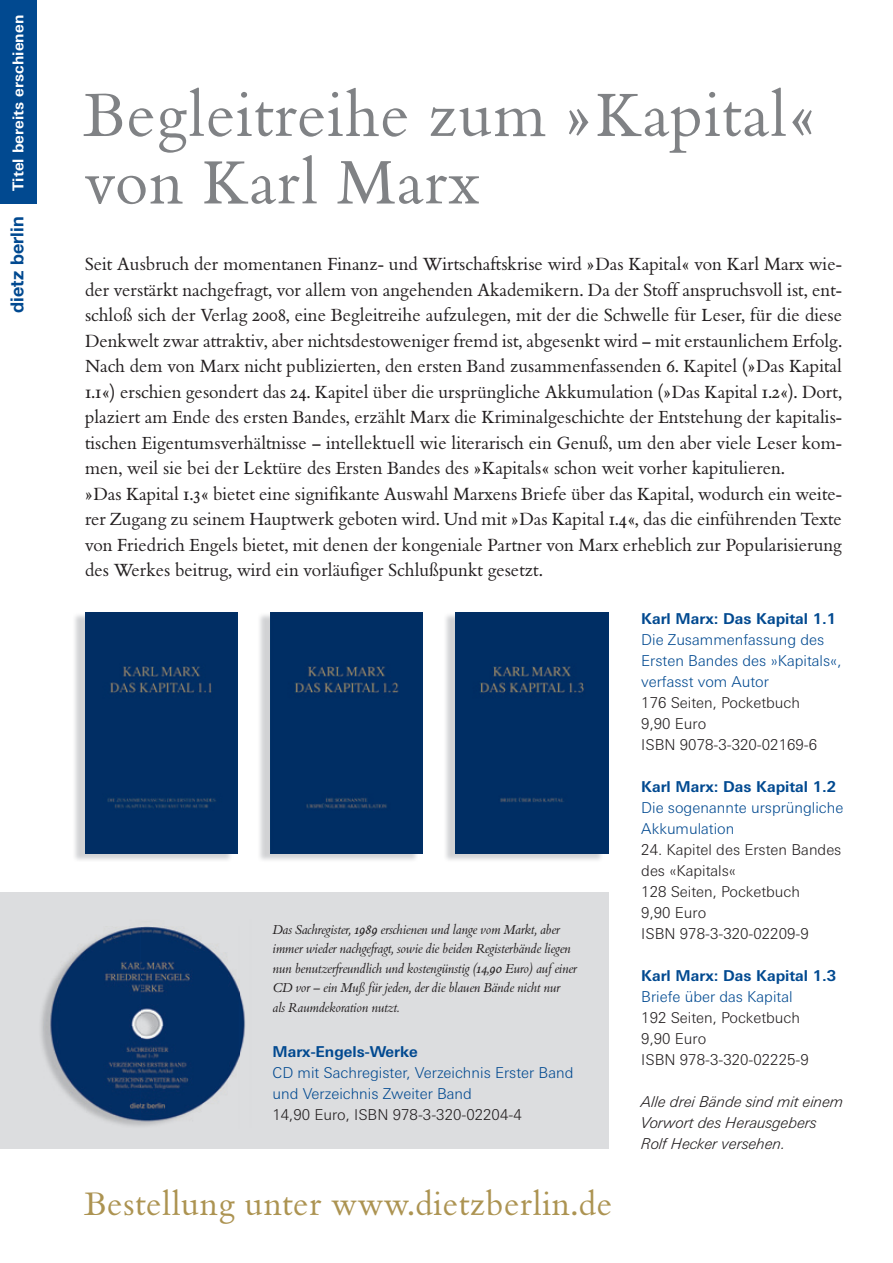
<style>
.page{position:relative;width:893px;height:1263px;background:#fff}
.page>*{position:absolute;margin:0;border:0;box-sizing:border-box;transform-origin:0 0}
.t1{font:60px/67.5px "Bembo Expert BQ Roman Os F";letter-spacing:.025em;color:#808285}
.t2{font:31.95px "Bembo Expert BQ Roman Os F";letter-spacing:.025em;color:#ac9351}
.t3{font:700 18px "Helvetica Neue";letter-spacing:.01em;color:#014990}
.t4{font:17.25px/25.5px "Bembo Expert BQ Roman Os F";letter-spacing:.005em;color:#231f20}
.t5{font:300 15px/21px "Linotype Univers Basic";color:#231f20}
.t6{font:300 15px/21px "Linotype Univers Basic";color:#014990}
.t7{font:700 15px "Linotype Univers Basic";color:#014990}
.t8{font:italic 300 15px/21px "Linotype Univers Basic";color:#231f20}
.t9{font:700 15px "Linotype Univers Basic";letter-spacing:.01em;color:#fff}
.t10{font:12.75px/19.5px "Bembo Expert BQ Italic Os F";color:#231f20}
</style>
<div class="page">
<div style="left:0;top:892px;width:608px;height:257px;background:#dcdddf"></div>
<img style="left:74px;top:615px;width:160px;height:245px">
<div style="left:85px;top:612px;width:152px;height:241px;background:#012e64"></div>
<img style="left:259px;top:615px;width:160px;height:245px">
<div style="left:270px;top:612px;width:153px;height:241px;background:#002e64"></div>
<img style="left:445px;top:612px;width:159px;height:248px">
<div style="left:456px;top:612px;width:152px;height:241px;background:#002e64"></div>
<img style="left:240px;top:993px;width:5px;height:61px">
<img style="left:44px;top:926px;width:196px;height:200px">
<div style="left:0;top:0;width:36px;height:204px;background:#014990"></div>
<p class="t9" style="left:9px;top:191px;width:178px;rotate:-90deg">Titel bereits erschienen</p>
<p class="t3" style="left:6px;top:313px;width:98px;rotate:-90deg">dietz berlin</p>
<h1 class="t1" style="left:85px;top:84px;width:732px">Begleitreihe zum »Kapital« von Karl Marx</h1>
<p class="t4" style="left:85px;top:252px;width:758px">Seit Ausbruch der momentanen Finanz- und Wirtschaftskrise wird »Das Kapital« von Karl Marx wie&shy;der verstärkt nachgefragt, vor allem von angehenden Akademikern. Da der Stoff anspruchsvoll ist, ent&shy;schloß sich der Verlag 2008, eine Begleitreihe aufzulegen, mit der die Schwelle für Leser, für die diese Denkwelt zwar attraktiv, aber nichtsdestoweniger fremd ist, abgesenkt wird – mit erstaunlichem Erfolg.<br>Nach dem von Marx nicht publizierten, den ersten Band zusammenfassenden 6. Kapitel (»Das Kapital 1.1«) erschien gesondert das 24. Kapitel über die ursprüngliche Akkumulation (»Das Kapital 1.2«). Dort, plaziert am Ende des ersten Bandes, erzählt Marx die Kriminalgeschichte der Entstehung der kapitalis&shy;tischen Eigentumsverhältnisse – intellektuell wie literarisch ein Genuß, um den aber viele Leser kom&shy;men, weil sie bei der Lektüre des Ersten Bandes des »Kapitals« schon weit vorher kapitulieren.<br>»Das Kapital 1.3« bietet eine signifikante Auswahl Marxens Briefe über das Kapital, wodurch ein weite&shy;rer Zugang zu seinem Hauptwerk geboten wird. Und mit »Das Kapital 1.4«, das die einführenden Texte von Friedrich Engels bietet, mit denen der kongeniale Partner von Marx erheblich zur Popularisierung des Werkes beitrug, wird ein vorläufiger Schlußpunkt gesetzt.</p>
<p class="t7" style="left:641px;top:609px;width:197px">Karl Marx: Das Kapital 1.1</p>
<p class="t6" style="left:641px;top:629px;width:202px">Die Zusammenfassung des<br>Ersten Bandes des »Kapitals«, verfasst vom Autor</p>
<p class="t5" style="left:641px;top:692px;width:177px">176 Seiten, Pocketbuch<br>9,90 Euro<br>ISBN 9078-3-320-02169-6</p>
<p class="t7" style="left:641px;top:777px;width:197px">Karl Marx: Das Kapital 1.2</p>
<p class="t6" style="left:641px;top:797px;width:204px">Die sogenannte ursprüngliche<br>Akkumulation</p>
<p class="t5" style="left:641px;top:839px;width:202px">24. Kapitel des Ersten Bandes des «Kapitals«<br>128 Seiten, Pocketbuch<br>9,90 Euro<br>ISBN 978-3-320-02209-9</p>
<p class="t7" style="left:641px;top:966px;width:197px">Karl Marx: Das Kapital 1.3</p>
<p class="t6" style="left:641px;top:986px;width:153px">Briefe über das Kapital</p>
<p class="t5" style="left:641px;top:1007px;width:169px">192 Seiten, Pocketbuch<br>9,90 Euro<br>ISBN 978-3-320-02225-9</p>
<p class="t8" style="left:641px;top:1091px;width:204px">Alle drei Bände sind mit einem<br>Vorwort des Herausgebers<br>Rolf Hecker versehen.</p>
<p class="t10" style="left:272px;top:920px;width:306px">Das Sachregister, 1989 erschienen und lange vom Markt, aber immer wieder nachgefragt, sowie die beiden Registerbände liegen nun benutzerfreundlich und kosten günstig (14,90 Euro) auf einer CD vor – ein Muß für jeden, der die blauen Bände nicht nur<br>als Raumdekoration nutzt.</p>
<p class="t7" style="left:272px;top:1042px;width:147px">Marx-Engels-Werke</p>
<p class="t6" style="left:272px;top:1062px;width:303px">CD mit Sachregister, Verzeichnis Erster Band und Verzeichnis Zweiter Band</p>
<p class="t5" style="left:272px;top:1104px;width:251px">14,90 Euro, ISBN 978-3-320-02204-4</p>
<h2 class="t2" style="left:85px;top:1186px;width:529px">Bestellung unter www.dietzberlin.de</h2>
</div>
